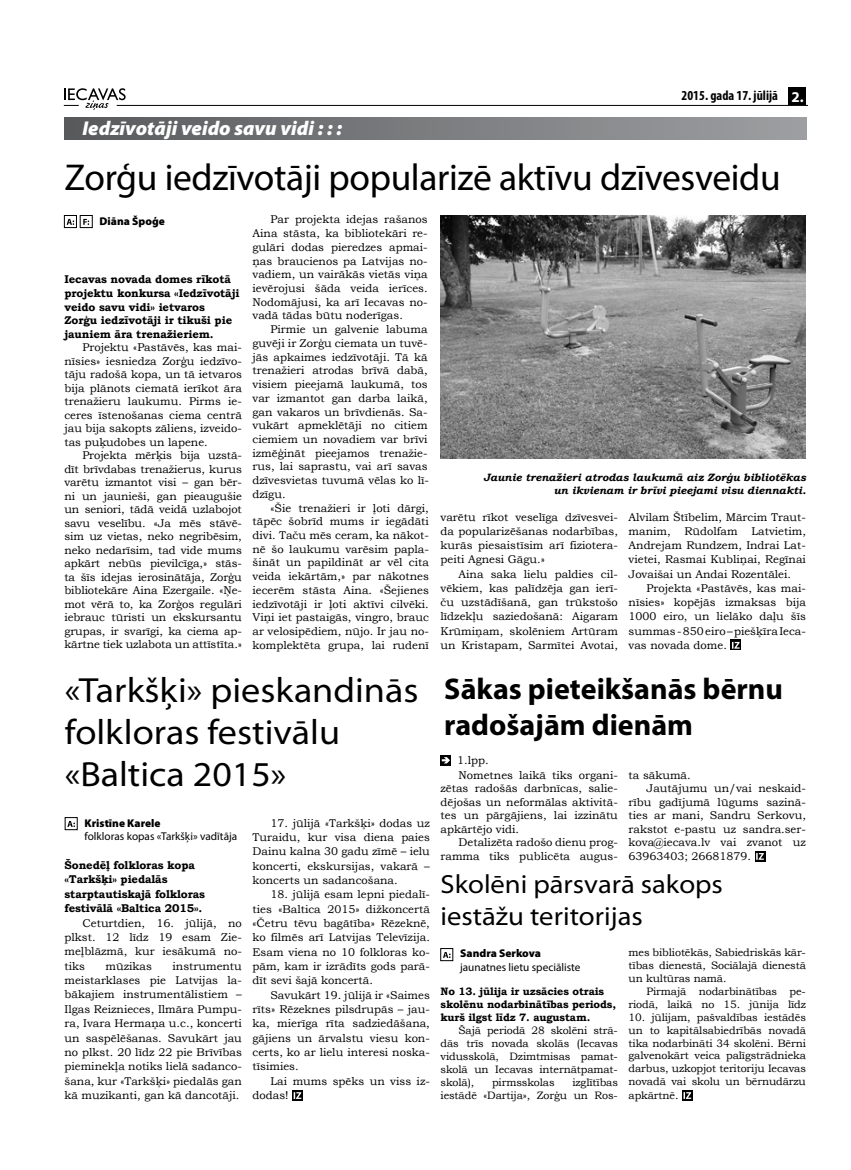
<style>
.page{position:relative;width:851px;height:1170px;background:#fff}
.page>*{position:absolute;margin:0;border:0;box-sizing:border-box;transform-origin:0 0}
.t1{font:37.5px "Myriad Pro";letter-spacing:-.01em;color:#000}
.t2{font:semi-expanded 35px/42px "Myriad Pro";color:#000}
.t3{font:700 30px/36px "Myriad Pro";color:#000}
.t4{font:semi-expanded 26.25px/31.5px "Myriad Pro";color:#000}
.t5{font:italic 900 20px "Myriad Pro";color:#fff}
.t6{font:700 condensed 13.75px "Myriad Pro";color:#000}
.t7{font:11.25px/13.8px "Bookman Old Style";color:#000;text-align:justify}
.t8{font:700 11.25px/13.5px "Bookman Old Style";letter-spacing:-.01em;color:#000}
.t9{font:11.25px "Myriad Pro";color:#000}
.t10{font:900 11.25px "Myriad Pro";color:#000}
.t11{font:10.75px/12.9px "Bookman Old Style";letter-spacing:-.01em;color:#000;text-align:justify}
.t12{font:700 10.75px/12.9px "Bookman Old Style";letter-spacing:-.01em;color:#000}
.t13{font:italic 700 10.62px/12.8px "Bookman Old Style";color:#000;text-align:right}
.s1{font-stretch:normal;font-size:15px;color:#fff}
.s2{font-size:11.25px}
</style>
<div class="page">
<hr style="left:117px;top:105px;width:689px;height:1px;background:#000">
<svg style="left:64px;top:88px;width:62px;height:22px"></svg>
<div style="left:788px;top:87px;width:18px;height:18px;background:#000"></div>
<div style="left:440px;top:754px;width:11px;height:11px;background:#000"></div>
<svg style="left:441px;top:757px;width:9px;height:6px"></svg>
<svg style="left:755px;top:851px;width:10px;height:10px"></svg>
<svg style="left:756px;top:853px;width:7px;height:6px"></svg>
<svg style="left:292px;top:1090px;width:11px;height:10px"></svg>
<svg style="left:293px;top:1092px;width:8px;height:6px"></svg>
<svg style="left:682px;top:1090px;width:10px;height:10px"></svg>
<svg style="left:683px;top:1091px;width:8px;height:7px"></svg>
<div style="left:65px;top:118px;width:741px;height:21px;background:linear-gradient(to right,#595a5c,#9d9fa2)"></div>
<svg style="left:730px;top:639px;width:11px;height:11px"></svg>
<svg style="left:731px;top:642px;width:8px;height:6px"></svg>
<img style="left:440px;top:215px;width:365px;height:244px">
<svg style="left:67px;top:219px;width:7px;height:6px"></svg>
<div style="left:64px;top:215px;width:13px;height:13px;border:1px solid #000"></div>
<svg style="left:83px;top:219px;width:6px;height:6px"></svg>
<div style="left:80px;top:215px;width:12px;height:13px;border:1px solid #000"></div>
<svg style="left:67px;top:821px;width:8px;height:6px"></svg>
<svg style="left:443px;top:952px;width:7px;height:5px"></svg>
<div style="left:440px;top:948px;width:13px;height:12px;border:1px solid #000"></div>
<p class="t6" style="left:681px;top:87px;width:123px">2015. gada 17. jūlijā <span class="s1">2.</span></p>
<h3 class="t5" style="left:82px;top:117px;width:261px">Iedzīvotāji veido savu vidi : : :</h3>
<h1 class="t1" style="left:64px;top:154px;width:717px">Zorģu iedzīvotāji popularizē aktīvu dzīvesveidu</h1>
<p class="t7" style="left:252px;top:213px;width:177px;text-indent:18px">Par projekta idejas rašanos Aina stāsta, ka bibliotekāri re&shy;gulāri dodas pieredzes apmai&shy;ņas braucienos pa Latvijas no&shy;vadiem, un vairākās vietās viņa ievērojusi šāda veida ierīces.<br>Nodomājusi, ka arī Iecavas no&shy;vadā tādas būtu noderīgas.</p>
<p class="t7" style="left:252px;top:322px;width:178px;text-indent:18px">Pirmie un galvenie labuma guvēji ir Zorģu ciemata un tuvē&shy;jās apkaimes iedzīvotāji. Tā kā trenažieri atrodas brīvā dabā, visiem pieejamā laukumā, tos var izmantot gan darba laikā, gan vakaros un brīvdienās. Sa&shy;vukārt apmeklētāji no citiem ciemiem un novadiem var brīvi izmēģināt pieejamos trenažie&shy;rus, lai saprastu, vai arī savas dzīvesvietas tuvumā vēlas ko lī&shy;dzīgu.</p>
<p class="t7" style="left:252px;top:501px;width:178px;text-indent:18px">«Šie trenažieri ir ļoti dārgi, tāpēc šobrīd mums ir iegādāti divi. Taču mēs ceram, ka nākot&shy;nē šo laukumu varēsim papla&shy;šināt un papildināt ar vēl cita veida iekārtām,» par nākotnes iecerēm stāsta Aina. «Šejienes iedzīvotāji ir ļoti aktīvi cilvēki.<br>Viņi iet pastaigās, vingro, brauc ar velosipēdiem, nūjo. Ir jau no&shy;komplektēta grupa, lai rudenī</p>
<p class="t7" style="left:440px;top:509px;width:179px;line-height:14.2px">varētu rīkot veselīga dzīvesvei&shy;da popularizēšanas nodarbības, kurās piesaistīsim arī fiziotera&shy;peiti Agnesi Gāgu.»</p>
<p class="t10" style="left:99px;top:215px;width:67px">Diāna Špoģe</p>
<p class="t8" style="left:64px;top:273px;width:176px">Iecavas novada domes rīkotā projektu konkursa «Iedzīvotāji veido savu vidi» ietvaros<br>Zorģu iedzīvotāji ir tikuši pie jauniem āra trenažieriem.</p>
<p class="t7" style="left:64px;top:340px;width:179px;text-indent:18px">Projektu «Pastāvēs, kas mai&shy;nīsies» iesniedza Zorģu iedzīvo&shy;tāju radošā kopa, un tā ietvaros bija plānots ciematā ierīkot āra trenažieru laukumu. Pirms ie&shy;ceres īstenošanas ciema centrā jau bija sakopts zāliens, izveido&shy;tas puķudobes un lapene.</p>
<p class="t7" style="left:64px;top:448px;width:179px;text-indent:18px">Projekta mērķis bija uzstā&shy;dīt brīvdabas trenažierus, kurus varētu izmantot visi – gan bēr&shy;ni un jaunieši, gan pieaugušie un seniori, tādā veidā uzlabojot savu veselību. «Ja mēs stāvē&shy;sim uz vietas, neko negribēsim, neko nedarīsim, tad vide mums apkārt nebūs pievilcīga,» stās&shy;ta šīs idejas ierosinātāja, Zorģu bibliotekāre Aina Ezergaile. «Ņe&shy;mot vērā to, ka Zorģos regulāri iebrauc tūristi un ekskursantu grupas, ir svarīgi, ka ciema ap&shy;kārtne tiek uzlabota un attīstīta.»</p>
<p class="t13" style="left:483px;top:471px;width:324px">Jaunie trenažieri atrodas laukumā aiz Zorģu bibliotēkas un ikvienam ir brīvi pieejami visu diennakti.</p>
<p class="t7" style="left:628px;top:509px;width:179px;line-height:14.2px">Alvilam Štībelim, Mārcim Traut&shy;manim, Rūdolfam Latvietim, Andrejam Rundzem, Indrai Lat&shy;vietei, Rasmai Kubliņai, Regīnai Jovaišai un Andai Rozentālei.</p>
<p class="t7" style="left:628px;top:581px;width:179px;line-height:14.2px;text-indent:18px">Projekta «Pastāvēs, kas mai&shy;nīsies» kopējās izmaksas bija 1000 eiro, un lielāko daļu šīs summas - 850 eiro – piešķīra Ieca&shy;vas novada dome.</p>
<h3 class="t3" style="left:444px;top:669px;width:340px">Sākas pieteikšanās bērnu radošajām dienām</h3>
<p class="t7" style="left:440px;top:566px;width:179px;line-height:14.2px;text-indent:18px">Aina saka lielu paldies cil&shy;vēkiem, kas palīdzēja gan ierī&shy;ču uzstādīšanā, gan trūkstošo līdzekļu saziedošanā: Aigaram Krūmiņam, skolēniem Artūram un Kristapam, Sarmītei Avotai,</p>
<h2 class="t2" style="left:65px;top:670px;width:355px">«Tarkšķi» pieskandinās folkloras festivālu «Baltica 2015»</h2>
<p class="t7" style="left:457px;top:753px;width:33px">1.lpp.</p>
<p class="t7" style="left:440px;top:768px;width:179px;text-indent:18px">Nometnes laikā tiks organi&shy;zētas radošās darbnīcas, salie&shy;dējošas un neformālas aktivitā&shy;tes un pārgājiens, lai izzinātu apkārtējo vidi.</p>
<p class="t7" style="left:440px;top:835px;width:179px;text-align:right">Detalizēta radošo dienu prog&shy;ramma tiks publicēta augus-</p>
<p class="t7" style="left:628px;top:768px;width:64px">ta sākumā.</p>
<p class="t7" style="left:646px;top:781px;width:161px">Jautājumu un/vai neskaid-</p>
<p class="t7" style="left:628px;top:795px;width:179px">rību gadījumā lūgums sazinā-</p>
<p class="t7" style="left:628px;top:808px;width:179px">ties ar mani, Sandru Serkovu,</p>
<p class="t7" style="left:628px;top:822px;width:179px">rakstot e-pastu uz sandra.ser-</p>
<p class="t7" style="left:628px;top:835px;width:179px">kova@iecava.lv vai zvanot uz</p>
<p class="t7" style="left:628px;top:849px;width:124px">63963403; 26681879.</p>
<p class="t7" style="left:252px;top:815px;width:179px;line-height:14.4px;text-indent:18px">17. jūlijā «Tarkšķi» dodas uz Turaidu, kur visa diena paies Dainu kalna 30 gadu zīmē – ielu koncerti, ekskursijas, vakarā – koncerts un sadancošana.</p>
<p class="t7" style="left:252px;top:887px;width:179px;line-height:14.4px;text-indent:18px">18. jūlijā esam lepni piedalī&shy;ties «Baltica 2015» dižkoncertā «Četru tēvu bagātība» Rēzeknē, ko filmēs arī Latvijas Televīzija.<br>Esam viena no 10 folkloras ko&shy;pām, kam ir izrādīts gods parā&shy;dīt sevi šajā koncertā.</p>
<p class="t7" style="left:252px;top:987px;width:179px;line-height:14.4px;text-indent:18px">Savukārt 19. jūlijā ir «Saimes rīts» Rēzeknes pilsdrupās – jau&shy;ka, mierīga rīta sadziedāšana, gājiens un ārvalstu viesu kon&shy;certs, ko ar lielu interesi noska&shy;tīsimies.</p>
<p class="t7" style="left:252px;top:1073px;width:179px;line-height:14.4px;text-indent:18px">Lai mums spēks un viss iz&shy;dodas!</p>
<p class="t10" style="left:84px;top:816px;width:77px">Kristīne Karele</p>
<p class="t9" style="left:84px;top:829px;width:154px">folkloras kopas «Tarkšķi» vadītāja</p>
<p class="t8" style="left:64px;top:857px;width:142px;line-height:14.4px">Šonedēļ folkloras kopa «Tarkšķi» piedalās starptautiskajā folkloras festivālā «Baltica 2015».</p>
<p class="t7" style="left:64px;top:915px;width:179px;line-height:14.4px;text-indent:18px">Ceturtdien, 16. jūlijā, no plkst. 12 līdz 19 esam Zie&shy;meļblāzmā, kur iesākumā no&shy;tiks</p>
<h3 class="t4" style="left:440px;top:868px;width:284px">Skolēni pārsvarā sakops iestāžu teritorijas</h3>
<p class="t11" style="left:628px;top:946px;width:179px">mes bibliotēkās, Sabiedriskās kār&shy;tības dienestā, Sociālajā dienestā un kultūras namā.</p>
<p class="t11" style="left:628px;top:984px;width:179px;text-align:right">Pirmajā nodarbinātības pe&shy;riodā, laikā no 15. jūnija līdz</p>
<p class="t11" style="left:628px;top:1010px;width:179px">10. jūlijam, pašvaldības iestādēs un to kapitālsabiedrībās novadā tika nodarbināti 34 skolēni. Bērni galvenokārt veica palīgstrādnieka darbus, uzkopjot teritoriju Iecavas novadā vai skolu un bērnudārzu apkārtnē<span class="s2">.</span></p>
<p class="t10" style="left:460px;top:947px;width:82px">Sandra Serkova</p>
<p class="t9" style="left:460px;top:960px;width:122px">jaunatnes lietu speciāliste</p>
<p class="t7" style="left:106px;top:958px;width:48px">mūzikas</p>
<p class="t7" style="left:64px;top:958px;width:179px;line-height:14.4px;text-indent:108px">instrumentu meistarklases pie Latvijas la&shy;bākajiem instrumentālistiem – Ilgas Reiznieces, Ilmāra Pumpu&shy;ra, Ivara Hermaņa u.c., koncerti un saspēlēšanas. Savukārt jau no plkst. 20 līdz 22 pie Brīvības pieminekļa notiks lielā sadanco&shy;šana, kur «Tarkšķi» piedalās gan kā muzikanti, gan kā dancotāji.</p>
<p class="t12" style="left:440px;top:985px;width:177px">No 13. jūlija ir uzsācies otrais skolēnu nodarbinātības periods, kurš ilgst līdz 7. augustam.</p>
<p class="t11" style="left:440px;top:1024px;width:179px;text-indent:18px">Šajā periodā 28 skolēni strā&shy;dās trīs novada skolās (Iecavas vidusskolā, Dzimtmisas pamat&shy;skolā un Iecavas internātpamat&shy;skolā),</p>
<p class="t11" style="left:440px;top:1075px;width:179px;text-align:right">izglītības<br>iestādē «Dartija», Zorģu un Ros-</p>
<p class="t11" style="left:492px;top:1075px;width:64px">pirmsskolas</p>
</div>
